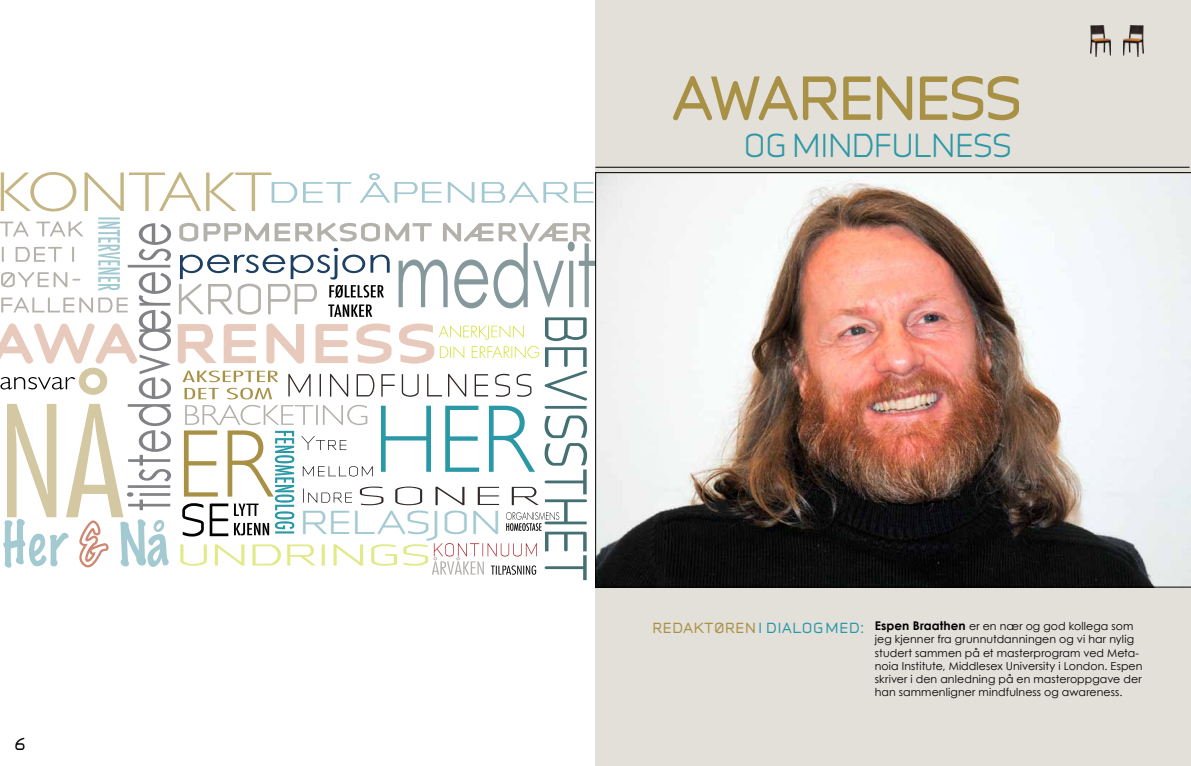
<style>
.page{position:relative;width:1191px;height:766px;background:#fff}
.page>*{position:absolute;margin:0;border:0;box-sizing:border-box;transform-origin:0 0}
.t1{font:56px "Infinity C Bold";color:#a89145}
.t2{font:30px "Infinity C Medium";color:#2a98a6}
.t3{font:30px "Infinity C Medium";letter-spacing:.015em;color:#a3c9d1;scale:1.32 1}
.t4{font:22px "Infinity C Medium";color:#000}
.t5{font:18.7px "Infinity C Medium";color:#2a98a6}
.t6{font:11px/13.2px "Century Gothic";letter-spacing:.01em;color:#000}
.s1{color:#a89145}
.s2{font-weight:700;font-size:12px}
</style>
<div class="page">
<svg style="left:1px;top:172px;width:592px;height:39px"></svg>
<svg style="left:0;top:217px;width:595px;height:363px"></svg>
<div style="left:595px;top:0;width:596px;height:765px;background:#e3dfd9"></div>
<img style="left:595px;top:172px;width:596px;height:415px">
<hr style="left:595px;top:167px;width:594px;height:1px;background:#000">
<img style="left:1123px;top:25px;width:20px;height:31px">
<img style="left:1090px;top:25px;width:20px;height:31px">
<h3 class="t4" style="left:14px;top:725px;width:13px">6</h3>
<h2 class="t3" style="left:300px;top:500px;width:154px">RELASJON</h2>
<h1 class="t1" style="left:671px;top:57px;width:351px">AWARENESS</h1>
<h2 class="t2" style="left:743px;top:123px;width:230px">OG MINDFULNESS</h2>
<h3 class="t5" style="left:652px;top:612px;width:214px"><span class="s1">redaktøren</span> i dialog med:</h3>
<p class="t6" style="left:874px;top:619px;width:269px"><span class="s2">Espen Braathen</span> er en nær og god kollega som jeg kjenner fra grunnutdanningen og vi har nylig studert sammen på et masterprogram ved Meta&shy;noia Institute, Middlesex University i London. Espen skriver i den anledning på en masteroppgave der han sammenligner mindfulness og awareness.</p>
</div>
